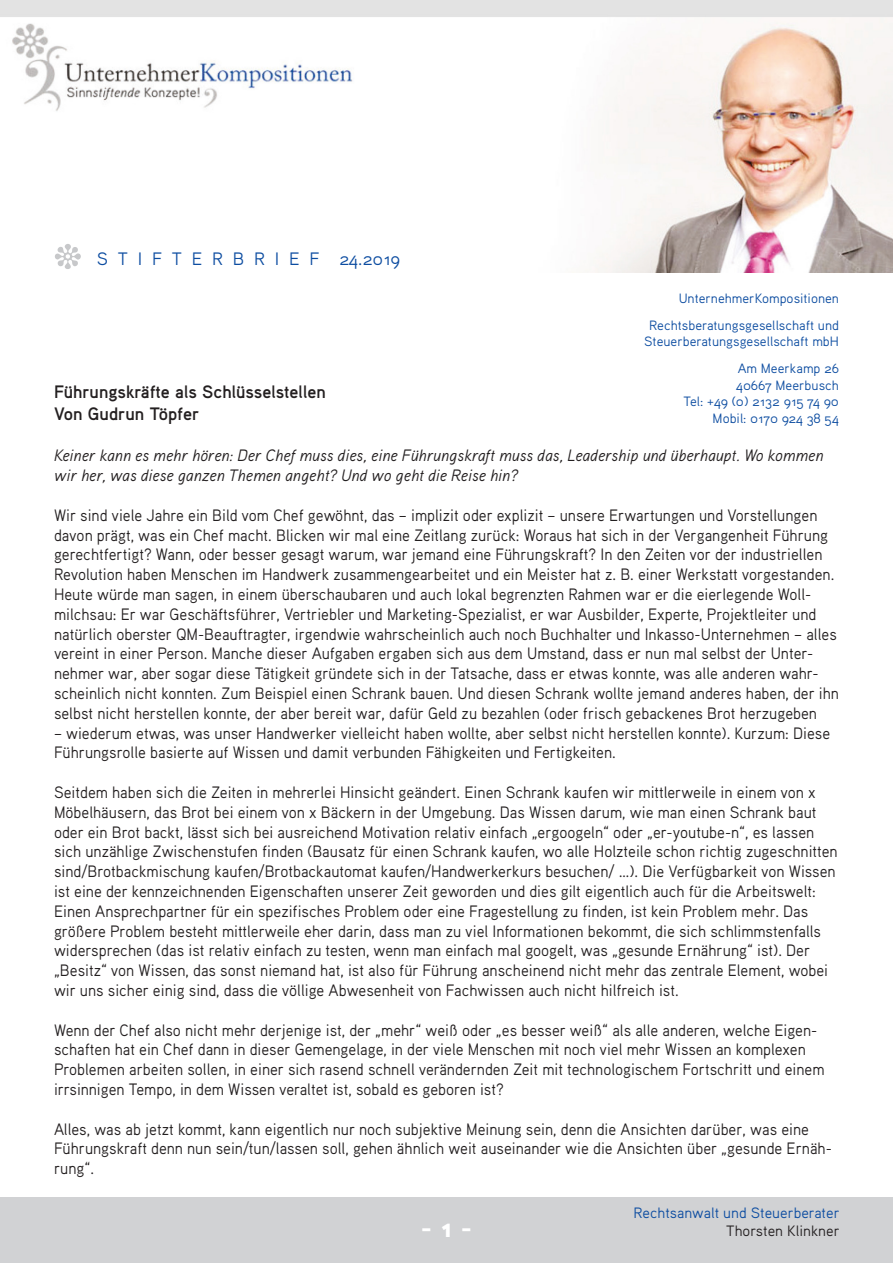
<style>
.page{position:relative;width:893px;height:1263px;background:#fff}
.page>*{position:absolute;margin:0;border:0;box-sizing:border-box;transform-origin:0 0}
.t1{font:27px "Aaux Pro Black OSF";color:#fff}
.t2{font:18px "Aaux Pro Bold OSF";color:#231f20}
.t3{font:18px "Aaux Pro Regular OSF";color:#0d4da1}
.t4{font:16.5px/19.8px "Aaux Pro Regular OSF";color:#231f20;scale:.94 1}
.t5{font:16.5px/19.8px "Aaux Pro Regular Italic OSF";color:#231f20}
.t6{font:15px "Aaux Pro Regular OSF";color:#0d4da1}
.t7{font:15px "Aaux Pro Regular OSF";color:#231f20}
.t8{font:13.5px "Aaux Pro Regular OSF";color:#0d4da1}
.t9{font:13.5px "Aaux Pro Regular OSF";letter-spacing:-.02em;color:#0d4da1}
.s1{font-size:17.85px}
.s2{font-size:13.35px}
</style>
<div class="page">
<img style="left:0;top:0;width:893px;height:272px">
<div style="left:0;top:1197px;width:893px;height:66px;background:#d1d2d4"></div>
<svg style="left:55px;top:243px;width:26px;height:26px"></svg>
<p class="t3" style="left:97px;top:247px;width:305px">S T I F T E R B R I E F <span class="s1">24</span>.20<span class="s1">1</span>9</p>
<p class="t8" style="left:679px;top:290px;width:162px">UnternehmerKompositionen</p>
<p class="t8" style="left:649px;top:317px;width:191px">Rechtsberatungsgesellschaft und</p>
<p class="t8" style="left:644px;top:333px;width:196px">Steuerberatungsgesellschaft mbH</p>
<p class="t8" style="left:738px;top:360px;width:103px">Am Meerkamp 26</p>
<p class="t8" style="left:736px;top:377px;width:105px">40667 Meerbusch</p>
<p class="t9" style="left:684px;top:393px;width:157px">Tel: +49 (0) 2<span class="s2">1</span>32 9<span class="s2">1</span>5 74 90</p>
<p class="t8" style="left:713px;top:410px;width:128px">Mobil: 0<span class="s2">1</span>70 924 38 54</p>
<p class="t2" style="left:54px;top:381px;width:273px">Führungskräfte als Schlüsselstellen</p>
<p class="t2" style="left:54px;top:402px;width:147px">Von Gudrun Töpfer</p>
<p class="t5" style="left:54px;top:445px;width:771px">Keiner kann es mehr hören: Der Chef muss dies, eine Führungskraft muss das, Leadership und überhaupt. Wo kommen wir her, was diese ganzen Themen angeht? Und wo geht die Reise hin?</p>
<p class="t4" style="left:54px;top:505px;width:836px">Wir sind viele Jahre ein Bild vom Chef gewöhnt, das – implizit oder explizit – unsere Erwartungen und Vorstellungen davon prägt, was ein Chef macht. Blicken wir mal eine Zeitlang zurück: Woraus hat sich in der Vergangenheit Führung gerechtfertigt? Wann, oder besser gesagt warum, war jemand eine Führungskraft? In den Zeiten vor der industriellen Revolution haben Menschen im Handwerk zusammengearbeitet und ein Meister hat z. B. einer Werkstatt vorgestanden.<br>Heute würde man sagen, in einem überschaubaren und auch lokal begrenzten Rahmen war er die eierlegende Woll&shy;milchsau: Er war Geschäftsführer, Vertriebler und Marketing-Spezialist, er war Ausbilder, Experte, Projektleiter und natürlich oberster QM-Beauftragter, irgendwie wahrscheinlich auch noch Buchhalter und Inkasso-Unternehmen – alles vereint in einer Person. Manche dieser Aufgaben ergaben sich aus dem Umstand, dass er nun mal selbst der Unter&shy;nehmer war, aber sogar diese Tätigkeit gründete sich in der Tatsache, dass er etwas konnte, was alle anderen wahr&shy;scheinlich nicht konnten. Zum Beispiel einen Schrank bauen. Und diesen Schrank wollte jemand anderes haben, der ihn selbst nicht herstellen konnte, der aber bereit war, dafür Geld zu bezahlen (oder frisch gebackenes Brot herzugeben</p>
<p class="t4" style="left:54px;top:722px;width:827px">– wiederum etwas, was unser Handwerker vielleicht haben wollte, aber selbst nicht herstellen konnte). Kurzum: Diese<br>Führungsrolle basierte auf Wissen und damit verbunden Fähigkeiten und Fertigkeiten.</p>
<p class="t4" style="left:54px;top:782px;width:835px">Seitdem haben sich die Zeiten in mehrerlei Hinsicht geändert. Einen Schrank kaufen wir mittlerweile in einem von x Möbelhäusern, das Brot bei einem von x Bäckern in der Umgebung. Das Wissen darum, wie man einen Schrank baut oder ein Brot backt, lässt sich bei ausreichend Motivation relativ einfach „ergoogeln“ oder „er-youtube-n“, es lassen sich unzählige Zwischenstufen finden (Bausatz für einen Schrank kaufen, wo alle Holzteile schon richtig zugeschnitten sind/Brotbackmischung kaufen/Brotbackautomat kaufen/Handwerkerkurs besuchen/ …). Die Verfügbarkeit von Wissen ist eine der kennzeichnenden Eigenschaften unserer Zeit geworden und dies gilt eigentlich auch für die Arbeitswelt:<br>Einen Ansprechpartner für ein spezifisches Problem oder eine Fragestellung zu finden, ist kein Problem mehr. Das größere Problem besteht mittlerweile eher darin, dass man zu viel Informationen bekommt, die sich schlimmstenfalls widersprechen (das ist relativ einfach zu testen, wenn man einfach mal googelt, was „gesunde Ernährung“ ist). Der „Besitz“ von Wissen, das sonst niemand hat, ist also für Führung anscheinend nicht mehr das zentrale Element, wobei wir uns sicher einig sind, dass die völlige Abwesenheit von Fachwissen auch nicht hilfreich ist.</p>
<p class="t4" style="left:54px;top:1019px;width:821px">Wenn der Chef also nicht mehr derjenige ist, der „mehr“ weiß oder „es besser weiß“ als alle anderen, welche Eigen&shy;schaften hat ein Chef dann in dieser Gemengelage, in der viele Menschen mit noch viel mehr Wissen an komplexen Problemen arbeiten sollen, in einer sich rasend schnell verändernden Zeit mit technologischem Fortschritt und einem irrsinnigen Tempo, in dem Wissen veraltet ist, sobald es geboren ist?</p>
<p class="t4" style="left:54px;top:1118px;width:829px">Alles, was ab jetzt kommt, kann eigentlich nur noch subjektive Meinung sein, denn die Ansichten darüber, was eine<br>Führungskraft denn nun sein/tun/lassen soll, gehen ähnlich weit auseinander wie die Ansichten über „gesunde Ernäh&shy;rung“.</p>
<p class="t6" style="left:634px;top:1203px;width:208px">Rechtsanwalt und Steuerberater</p>
<p class="t1" style="left:421px;top:1210px;width:53px">- 1 -</p>
<p class="t7" style="left:726px;top:1221px;width:115px">Thorsten Klinkner</p>
</div>
